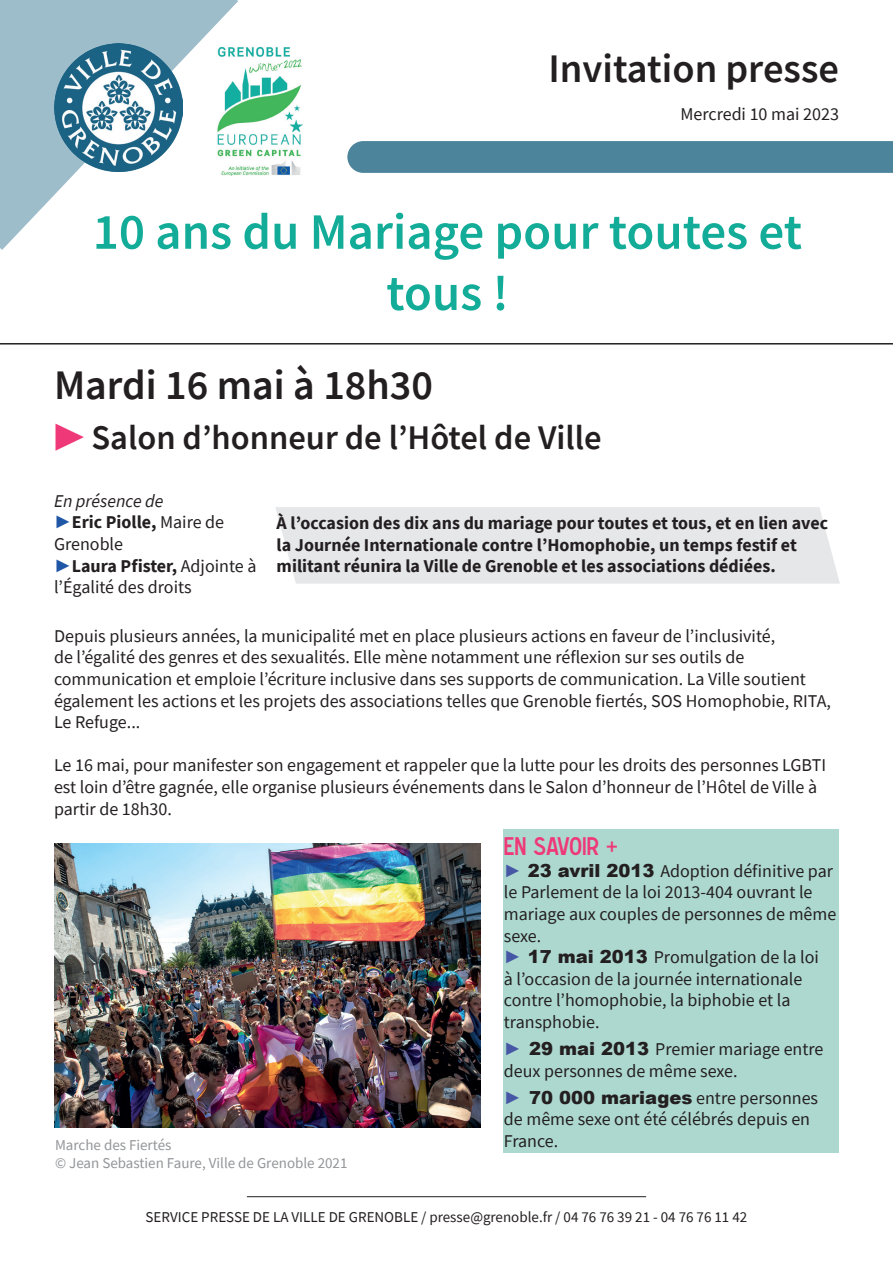
<style>
.page{position:relative;width:893px;height:1263px;background:#fff}
.page>*{position:absolute;margin:0;border:0;box-sizing:border-box;transform-origin:0 0}
.t1{font:600 51px/61.2px "Source Sans Pro";color:#12ac98;text-align:center}
.t2{font:600 42px "Source Sans Pro";color:#231f20}
.t3{font:600 40.5px "Source Sans Pro";color:#231f20}
.t4{font:600 34.5px "Source Sans Pro";color:#231f20}
.t5{font:22.5px "Caracteres L2";color:#ef3877}
.t6{font:18px/21.6px "Source Sans Pro";color:#231f20}
.t7{font:700 18px/21.6px "Source Sans Pro";color:#231f20}
.t8{font:15px "Source Sans Pro";color:#231f20}
.t9{font:15px/18px "Source Sans Pro";color:#939598}
.s1{color:#ef3877}
.s2{font-style:italic}
.s3{font-family:"Arial";font-weight:900;color:#2056a6}
.s4{font-weight:700}
.s5{font-family:"Arial";font-weight:900;color:#4657a6}
.s6{font-family:"Arial";font-weight:900}
</style>
<div class="page">
<svg style="left:0;top:0;width:238px;height:250px"></svg>
<hr style="left:0;top:343px;width:893px;height:1px;background:#231f20">
<hr style="left:247px;top:1196px;width:399px;height:1px;background:#231f20">
<img style="left:54px;top:43px;width:129px;height:129px">
<svg style="left:347px;top:141px;width:546px;height:32px"></svg>
<div style="left:275px;top:507px;width:565px;height:77px;background:#e6e7e9"></div>
<img style="left:216px;top:43px;width:87px;height:138px">
<img style="left:54px;top:843px;width:426px;height:284px">
<div style="left:504px;top:829px;width:335px;height:323px;background:#add8cf"></div>
<h3 class="t3" style="left:548px;top:42px;width:292px">Invitation presse</h3>
<p class="t6" style="left:680px;top:103px;width:160px">Mercredi 10 mai 2023</p>
<h1 class="t1" style="left:93px;top:201px;width:711px">10 ans du Mariage pour toutes et tous !</h1>
<h2 class="t2" style="left:54px;top:358px;width:380px">Mardi 16 mai à 18h30</h2>
<h3 class="t4" style="left:54px;top:415px;width:549px"><span class="s1">▶</span> Salon d’honneur de l’Hôtel de Ville</h3>
<p class="t6" style="left:54px;top:490px;width:204px"><span class="s2">En présence de<br></span><span class="s3">►</span><span class="s4">Eric Piolle,</span> Maire de<br>Grenoble<br><span class="s3">►</span><span class="s4">Laura Pfister,</span> Adjointe à l’Égalité des droits</p>
<p class="t7" style="left:277px;top:512px;width:553px">À l’occasion des dix ans du mariage pour toutes et tous, et en lien avec la Journée Internationale contre l’Homophobie, un temps festif et militant réunira la Ville de Grenoble et les associations dédiées.</p>
<p class="t6" style="left:54px;top:625px;width:779px">Depuis plusieurs années, la municipalité met en place plusieurs actions en faveur de l’inclusivité,<br>de l’égalité des genres et des sexualités. Elle mène notamment une réflexion sur ses outils de communication et emploie l’écriture inclusive dans ses supports de communication. La Ville soutient également les actions et les projets des associations telles que Grenoble fiertés, SOS Homophobie, RITA, Le Refuge...</p>
<p class="t6" style="left:54px;top:754px;width:774px">Le 16 mai, pour manifester son engagement et rappeler que la lutte pour les droits des personnes LGBTI est loin d’être gagnée, elle organise plusieurs événements dans le Salon d’honneur de l’Hôtel de Ville à partir de 18h30.</p>
<p class="t9" style="left:55px;top:1136px;width:294px">Marche des Fiertés<br>© Jean Sebastien Faure, Ville de Grenoble 2021</p>
<p class="t5" style="left:504px;top:833px;width:116px">EN SAVOIR +</p>
<p class="t6" style="left:504px;top:860px;width:334px"><span class="s5">►</span> <span class="s6">23 avril 2013</span> Adoption définitive par le Parlement de la loi 2013-404 ouvrant le mariage aux couples de personnes de même sexe.<br><span class="s5">►</span> <span class="s6">17 mai 2013</span> Promulgation de la loi<br>à l’occasion de la journée internationale contre l’homophobie, la biphobie et la transphobie.</p>
<p class="t6" style="left:504px;top:1038px;width:321px"><span class="s5">►</span> <span class="s6">29 mai 2013</span> Premier mariage entre deux personnes de même sexe.</p>
<p class="t6" style="left:504px;top:1087px;width:316px"><span class="s5">►</span> <span class="s6">70 000 mariages</span> entre personnes de même sexe ont été célébrés depuis en<br>France.</p>
<p class="t8" style="left:146px;top:1207px;width:603px">SERVICE PRESSE DE LA VILLE DE GRENOBLE / presse@grenoble.fr / 04 76 76 39 21 - 04 76 76 11 42</p>
</div>
